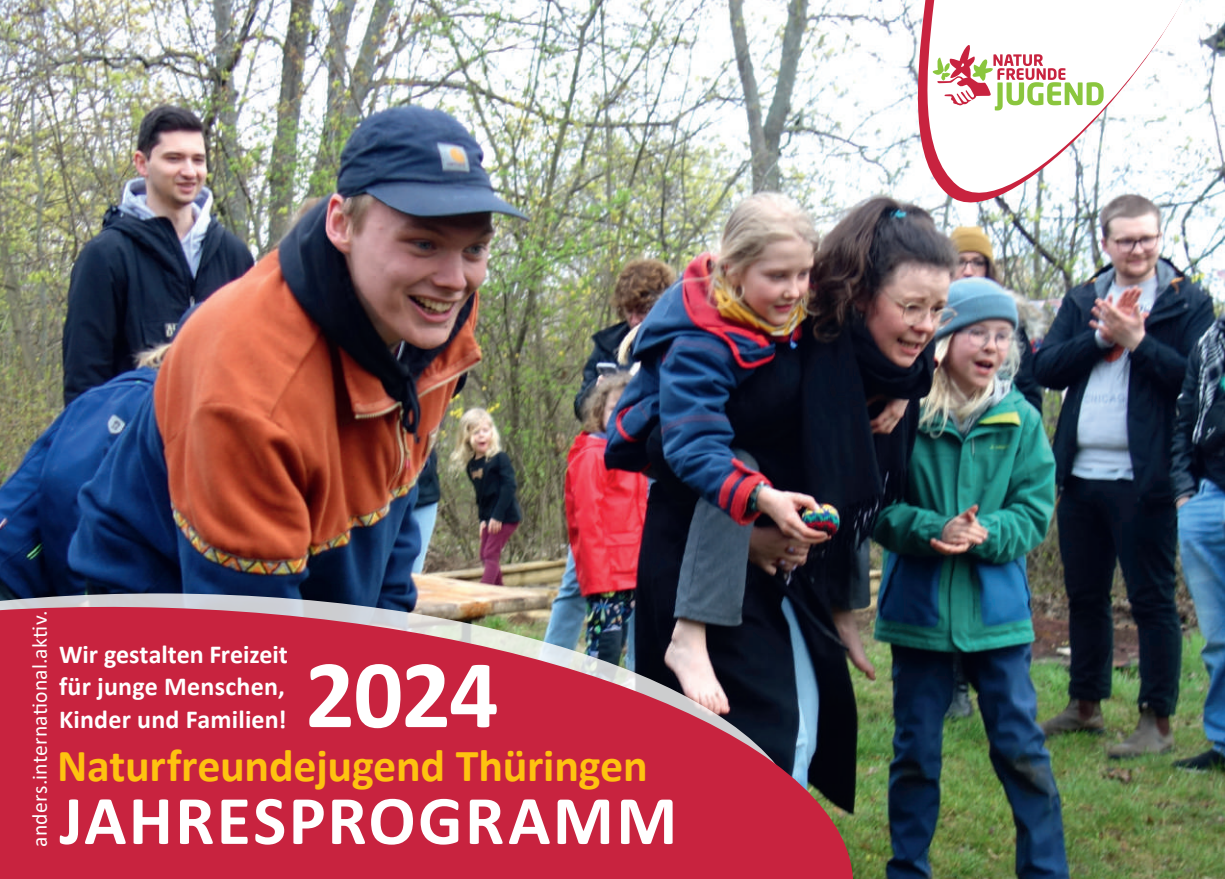
<style>
.page{position:relative;width:1225px;height:879px;background:#fff}
.page>*{position:absolute;margin:0;border:0;box-sizing:border-box;transform-origin:0 0}
.t1{font:700 98px "Calibri";color:#fff}
.t2{font:700 70px "Calibri";letter-spacing:.03em;color:#fff}
.t3{font:700 46px "Calibri";letter-spacing:-.005em;color:#fec210}
.t4{font:700 26px/32px "Calibri";letter-spacing:.005em;color:#fff;text-align:justify}
.t5{font:21.6px "Calibri";letter-spacing:.01em;color:#fff}
</style>
<div class="page">
<img style="left:0;top:0;width:1225px;height:879px">
<svg style="left:0;top:596px;width:857px;height:283px;background:#af3249"></svg>
<img style="left:324px;top:0;width:887px;height:202px">
<svg style="left:932px;top:43px;width:171px;height:67px"></svg>
<p class="t5" style="left:25px;top:847px;width:238px;rotate:-90deg">anders.international.aktiv.</p>
<p class="t4" style="left:59px;top:638px;width:230px">Wir gestalten Freizeit für junge Menschen, Kinder und Familien!</p>
<h1 class="t1" style="left:305px;top:625px;width:195px">2024</h1>
<h3 class="t3" style="left:57px;top:732px;width:592px">Naturfreundejugend Thüringen</h3>
<h2 class="t2" style="left:60px;top:771px;width:619px">JAHRESPROGRAMM</h2>
</div>
